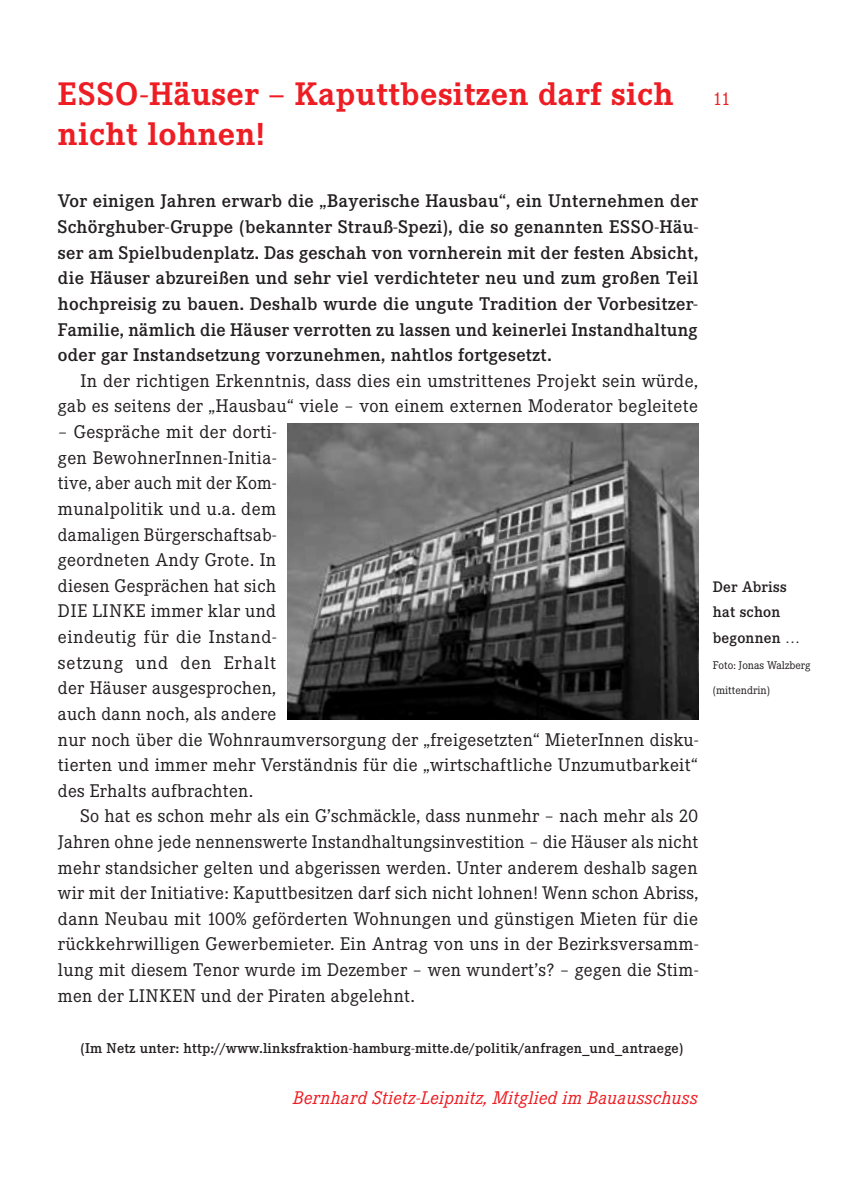
<style>
.page{position:relative;width:842px;height:1194px;background:#fff}
.page>*{position:absolute;margin:0;border:0;box-sizing:border-box;transform-origin:0 0}
.t1{font:700 32px/40px "Corporate EBQ";letter-spacing:.015em;color:#ee1d23}
.t2{font:18px/25.6px "Corporate EBQ";letter-spacing:.015em;color:#231f20;text-align:right}
.t3{font:500 18px/25.6px "Corporate EBQ";letter-spacing:.015em;color:#231f20;text-align:justify}
.t4{font:italic 18px "Corporate EBQ";letter-spacing:.015em;color:#ee1d23}
.t5{font:500 15px/25.6px "Corporate EBQ";letter-spacing:.015em;color:#231f20}
.t6{font:500 14px "Corporate EBQ";letter-spacing:.015em;color:#231f20}
.t7{font:11px "Corporate EBQ";color:#231f20}
.s1{font-weight:400;font-size:18px}
</style>
<div class="page">
<img style="left:288px;top:423px;width:410px;height:296px">
<h1 class="t1" style="left:58px;top:74px;width:674px">ESSO-Häuser – Kaputtbesitzen darf sich <span class="s1">11 </span>nicht lohnen!</h1>
<p class="t3" style="left:58px;top:188px;width:642px">Vor einigen Jahren erwarb die „Bayerische Hausbau“, ein Unternehmen der Schörghuber-Gruppe (bekannter Strauß-Spezi), die so genannten ESSO-Häu&shy;ser am Spielbudenplatz. Das geschah von vornherein mit der festen Absicht, die Häuser abzureißen und sehr viel verdichteter neu und zum großen Teil hochpreisig zu bauen. Deshalb wurde die ungute Tradition der Vorbesitzer-Familie, nämlich die Häuser verrotten zu lassen und keinerlei Instandhaltung oder gar Instandsetzung vorzunehmen, nahtlos fortgesetzt.</p>
<p class="t2" style="left:58px;top:368px;width:641px">In der richtigen Erkenntnis, dass dies ein umstrittenes Projekt sein würde, gab es seitens der „Hausbau“ viele – von einem externen Moderator begleitete</p>
<p class="t2" style="left:58px;top:419px;width:642px;text-align:left">– Gespräche mit der dorti-<br>gen BewohnerInnen-Initia-<br>tive, aber auch mit der Kom-<br>munalpolitik und u.a. dem<br>damaligen Bürgerschaftsab-<br>geordneten Andy Grote. In<br>diesen Gesprächen hat sich<br>DIE LINKE immer klar und<br>eindeutig für die Instand-<br>setzung und den Erhalt<br>der Häuser ausgesprochen,<br>auch dann noch, als andere<br>nur noch über die Wohnraumversorgung der „freigesetzten“ MieterInnen disku&shy;tierten und immer mehr Verständnis für die „wirtschaftliche Unzumutbarkeit“ des Erhalts aufbrachten.</p>
<p class="t2" style="left:58px;top:803px;width:642px;text-align:justify;text-indent:23px">So hat es schon mehr als ein G’schmäckle, dass nunmehr – nach mehr als 20<br>Jahren ohne jede nennenswerte Instandhaltungsinvestition – die Häuser als nicht mehr standsicher gelten und abgerissen werden. Unter anderem deshalb sagen wir mit der Initiative: Kaputtbesitzen darf sich nicht lohnen! Wenn schon Abriss, dann Neubau mit 100% geförderten Wohnungen und günstigen Mieten für die rückkehrwilligen Gewerbemieter. Ein Antrag von uns in der Bezirksversamm&shy;lung mit diesem Tenor wurde im Dezember – wen wundert’s? – gegen die Stim&shy;men der LINKEN und der Piraten abgelehnt.</p>
<p class="t6" style="left:81px;top:1039px;width:604px">(Im Netz unter: http://www.linksfraktion-hamburg-mitte.de/politik/anfragen_und_antraege)</p>
<p class="t4" style="left:293px;top:1087px;width:407px">Bernhard Stietz-Leipnitz, Mitglied im Bauausschuss</p>
<p class="t5" style="left:713px;top:573px;width:89px">Der Abriss hat schon begonnen …</p>
<p class="t7" style="left:713px;top:658px;width:99px">Foto: Jonas Walzberg</p>
<p class="t7" style="left:713px;top:684px;width:59px">(mittendrin)</p>
</div>
